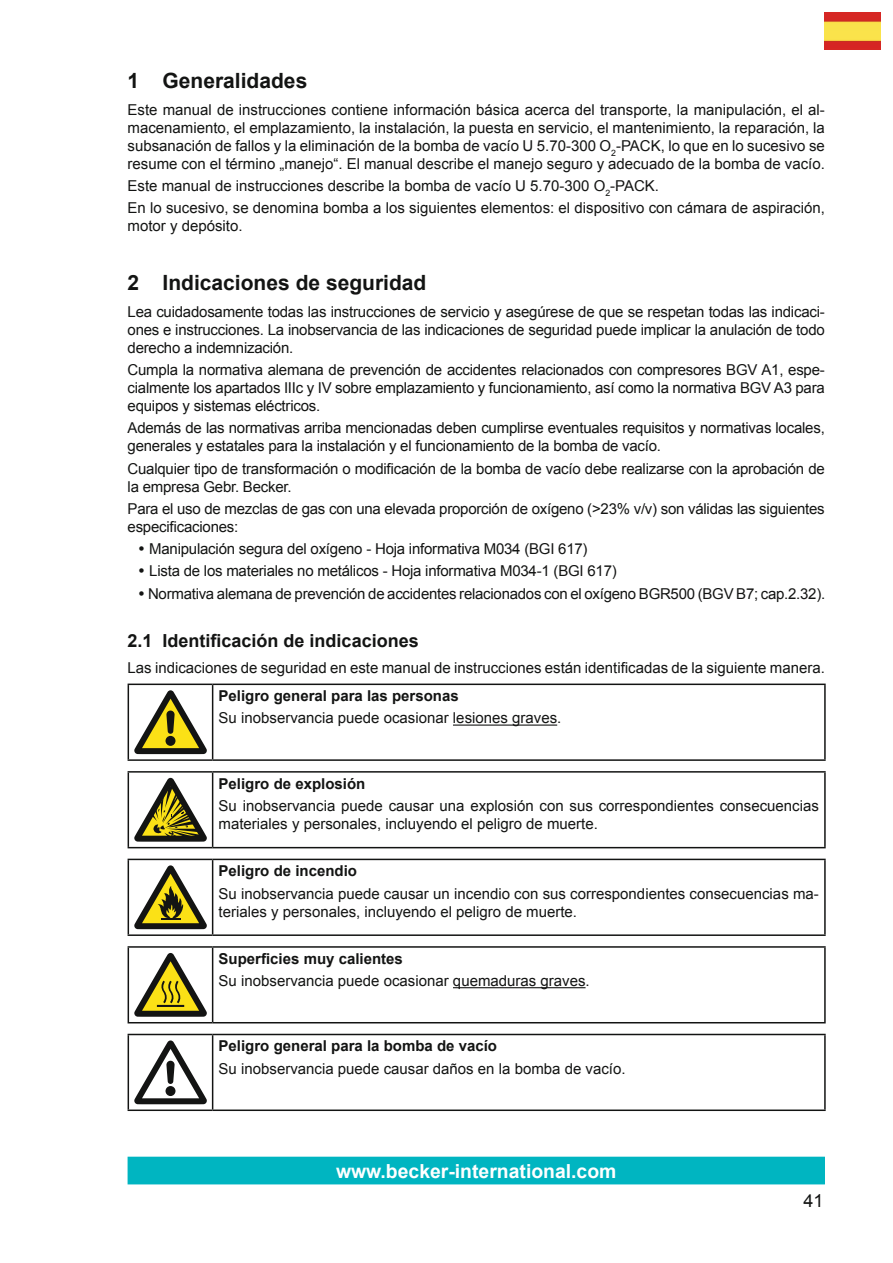
<style>
.page{position:relative;width:893px;height:1263px;background:#fff}
.page>*{position:absolute;margin:0;border:0;box-sizing:border-box;transform-origin:0 0}
.t1{font:700 21px "Arial";color:#131413}
.t2{font:700 19.35px "Arial";color:#fff}
.t3{font:700 18px "Arial";color:#131413}
.t4{font:18px "Arial";color:#131413}
.t5{font:15px/18px "Arial";color:#131413}
.t6{font:700 15px "Arial";color:#131413}
</style>
<div class="page">
<div style="left:128px;top:1157px;width:696px;height:27px;background:#00b5c1"></div>
<img style="left:825px;top:13px;width:55px;height:36px">
<hr style="left:128px;top:683px;width:85px;height:2px;background:#131413">
<hr style="left:128px;top:685px;width:1px;height:74px;background:#131413">
<hr style="left:213px;top:683px;width:613px;height:2px;background:#131413">
<hr style="left:212px;top:685px;width:1px;height:74px;background:#131413">
<hr style="left:824px;top:685px;width:2px;height:74px;background:#131413">
<hr style="left:128px;top:759px;width:85px;height:2px;background:#131413">
<hr style="left:213px;top:759px;width:613px;height:2px;background:#131413">
<svg style="left:134px;top:690px;width:73px;height:64px"></svg>
<hr style="left:453px;top:724px;width:104px;height:2px;background:#131413">
<hr style="left:128px;top:771px;width:85px;height:2px;background:#131413">
<hr style="left:128px;top:773px;width:1px;height:74px;background:#131413">
<hr style="left:213px;top:771px;width:613px;height:2px;background:#131413">
<hr style="left:212px;top:773px;width:1px;height:74px;background:#131413">
<hr style="left:824px;top:773px;width:2px;height:74px;background:#131413">
<hr style="left:128px;top:847px;width:85px;height:1px;background:#131413">
<hr style="left:213px;top:847px;width:613px;height:1px;background:#131413">
<svg style="left:134px;top:778px;width:73px;height:64px"></svg>
<hr style="left:128px;top:859px;width:85px;height:1px;background:#131413">
<hr style="left:128px;top:860px;width:1px;height:74px;background:#131413">
<hr style="left:213px;top:859px;width:613px;height:1px;background:#131413">
<hr style="left:212px;top:860px;width:1px;height:74px;background:#131413">
<hr style="left:824px;top:860px;width:2px;height:74px;background:#131413">
<hr style="left:128px;top:934px;width:85px;height:2px;background:#131413">
<hr style="left:213px;top:934px;width:613px;height:2px;background:#131413">
<svg style="left:134px;top:865px;width:73px;height:64px"></svg>
<hr style="left:161px;top:918px;width:20px;height:2px;background:#131413">
<hr style="left:128px;top:946px;width:85px;height:2px;background:#131413">
<hr style="left:128px;top:948px;width:1px;height:74px;background:#131413">
<hr style="left:213px;top:946px;width:613px;height:2px;background:#131413">
<hr style="left:212px;top:948px;width:1px;height:74px;background:#131413">
<hr style="left:824px;top:948px;width:2px;height:74px;background:#131413">
<hr style="left:128px;top:1022px;width:85px;height:1px;background:#131413">
<hr style="left:213px;top:1022px;width:613px;height:1px;background:#131413">
<svg style="left:134px;top:953px;width:73px;height:64px"></svg>
<hr style="left:453px;top:987px;width:133px;height:1px;background:#131413">
<hr style="left:128px;top:1034px;width:85px;height:1px;background:#131413">
<hr style="left:128px;top:1035px;width:1px;height:74px;background:#131413">
<hr style="left:213px;top:1034px;width:613px;height:1px;background:#131413">
<hr style="left:212px;top:1035px;width:1px;height:74px;background:#131413">
<hr style="left:824px;top:1035px;width:2px;height:74px;background:#131413">
<hr style="left:128px;top:1109px;width:85px;height:2px;background:#131413">
<hr style="left:213px;top:1109px;width:613px;height:2px;background:#131413">
<svg style="left:134px;top:1040px;width:73px;height:64px"></svg>
<h1 class="t1" style="left:128px;top:67px;width:181px">1 Generalidades</h1>
<p class="t5" style="left:128px;top:101px;width:699px;text-align:justify">Este manual de instrucciones contiene información básica acerca del transporte, la manipulación, el al&shy;macenamiento, el emplazamiento, la instalación, la puesta en servicio, el mantenimiento, la reparación, la subsanación de fallos y la eliminación de la bomba de vacío U 5.70-300 O<sub>2</sub>-PACK, lo que en lo sucesivo se resume con el término „manejo“. El manual describe el manejo seguro y adecuado de la bomba de vacío.</p>
<p class="t5" style="left:128px;top:175px;width:699px;line-height:22.2px">Este manual de instrucciones describe la bomba de vacío U 5.70-300 O<sub>2</sub>-PACK.<br>En lo sucesivo, se denomina bomba a los siguientes elementos: el dispositivo con cámara de aspiración,</p>
<p class="t5" style="left:128px;top:217px;width:117px">motor y depósito.</p>
<h1 class="t1" style="left:128px;top:269px;width:300px">2 Indicaciones de seguridad</h1>
<p class="t5" style="left:128px;top:303px;width:699px;text-align:justify">Lea cuidadosamente todas las instrucciones de servicio y asegúrese de que se respetan todas las indicaci&shy;ones e instrucciones. La inobservancia de las indicaciones de seguridad puede implicar la anulación de todo derecho a indemnización.</p>
<p class="t5" style="left:128px;top:361px;width:699px;text-align:justify">Cumpla la normativa alemana de prevención de accidentes relacionados con compresores BGV A1, espe&shy;cialmente los apartados IIIc y IV sobre emplazamiento y funcionamiento, así como la normativa BGV A3 para equipos y sistemas eléctricos.</p>
<p class="t5" style="left:128px;top:419px;width:699px">Además de las normativas arriba mencionadas deben cumplirse eventuales requisitos y normativas locales, generales y estatales para la instalación y el funcionamiento de la bomba de vacío.</p>
<p class="t5" style="left:128px;top:459px;width:699px">Cualquier tipo de transformación o modificación de la bomba de vacío debe realizarse con la aprobación de la empresa Gebr. Becker.</p>
<p class="t5" style="left:128px;top:500px;width:699px">Para el uso de mezclas de gas con una elevada proporción de oxígeno (&gt;23% v/v) son válidas las siguientes especificaciones:</p>
<p class="t5" style="left:138px;top:540px;width:451px">• Manipulación segura del oxígeno - Hoja informativa M034 (BGI 617)</p>
<p class="t5" style="left:138px;top:562px;width:480px">• Lista de los materiales no metálicos - Hoja informativa M034-1 (BGI 617)</p>
<p class="t5" style="left:138px;top:584px;width:689px">• Normativa alemana de prevención de accidentes relacionados con el oxígeno BGR500 (BGV B7; cap.2.32).</p>
<p class="t3" style="left:128px;top:628px;width:293px">2.1 Identificación de indicaciones</p>
<p class="t5" style="left:128px;top:659px;width:699px">Las indicaciones de seguridad en este manual de instrucciones están identificadas de la siguiente manera.</p>
<p class="t6" style="left:219px;top:686px;width:242px">Peligro general para las personas</p>
<p class="t5" style="left:219px;top:709px;width:344px">Su inobservancia puede ocasionar lesiones graves.</p>
<p class="t6" style="left:219px;top:773px;width:148px">Peligro de explosión</p>
<p class="t5" style="left:219px;top:797px;width:602px">Su inobservancia puede causar una explosión con sus correspondientes consecuencias materiales y personales, incluyendo el peligro de muerte.</p>
<p class="t6" style="left:219px;top:861px;width:140px">Peligro de incendio</p>
<p class="t5" style="left:219px;top:884px;width:602px">Su inobservancia puede causar un incendio con sus correspondientes consecuencias ma&shy;teriales y personales, incluyendo el peligro de muerte.</p>
<p class="t6" style="left:219px;top:948px;width:186px">Superficies muy calientes</p>
<p class="t5" style="left:219px;top:972px;width:373px">Su inobservancia puede ocasionar quemaduras graves.</p>
<p class="t6" style="left:219px;top:1036px;width:280px">Peligro general para la bomba de vacío</p>
<p class="t5" style="left:219px;top:1059px;width:408px">Su inobservancia puede causar daños en la bomba de vacío.</p>
<p class="t2" style="left:336px;top:1158px;width:282px">www.becker-international.com</p>
<p class="t4" style="left:803px;top:1189px;width:22px">41</p>
</div>
